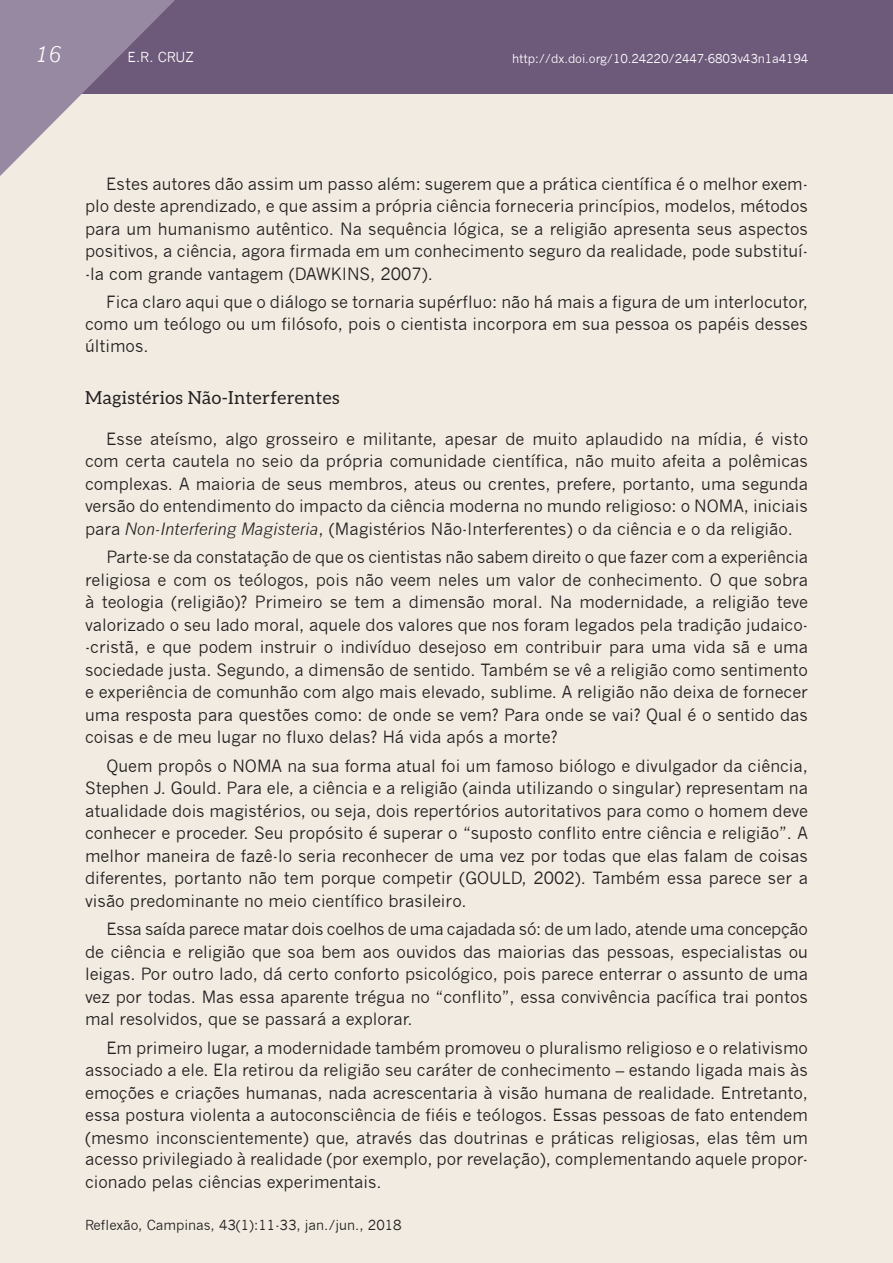
<style>
.page{position:relative;width:893px;height:1263px;background:#fff}
.page>*{position:absolute;margin:0;border:0;box-sizing:border-box;transform-origin:0 0}
.t1{font:italic 21px "News Gothic";color:#fff}
.t2{font:18px "Aleo";letter-spacing:.025em;color:#231f20}
.t3{font:16.5px/22.5px "News Gothic";color:#231f20;text-align:justify}
.t4{font:13.5px "News Gothic";color:#231f20}
.t5{font:13.5px "News Gothic";color:#fff}
.t6{font:12px "News Gothic";letter-spacing:-.01em;color:#fff}
.s1{font-style:italic}
</style>
<div class="page">
<div style="left:0;top:93px;width:893px;height:1170px;background:#f1ebe1"></div>
<div style="left:0;top:0;width:893px;height:93px;background:#6d597a"></div>
<svg style="left:0;top:0;width:176px;height:176px"></svg>
<p class="t1" style="left:36px;top:42px;width:28px">16</p>
<p class="t5" style="left:128px;top:49px;width:68px">E.R. CRUZ</p>
<p class="t6" style="left:512px;top:51px;width:298px">http://dx.doi.org/10.24220/2447-6803v43n1a4194</p>
<p class="t3" style="left:85px;top:172px;width:724px;text-indent:21px">Estes autores dão assim um passo além: sugerem que a prática científica é o melhor exem&shy;plo deste aprendizado, e que assim a própria ciência forneceria princípios, modelos, métodos para um humanismo autêntico. Na sequência lógica, se a religião apresenta seus aspectos positivos, a ciência, agora firmada em um conhecimento seguro da realidade, pode substituí--la com grande vantagem (DAWKINS, 2007).</p>
<p class="t3" style="left:85px;top:291px;width:724px;line-height:21.8px;text-indent:21px">Fica claro aqui que o diálogo se tornaria supérfluo: não há mais a figura de um interlocutor, como um teólogo ou um filósofo, pois o cientista incorpora em sua pessoa os papéis desses últimos.</p>
<p class="t2" style="left:85px;top:388px;width:256px">Magistérios Não-Interferentes</p>
<p class="t3" style="left:85px;top:427px;width:725px;text-indent:21px">Esse ateísmo, algo grosseiro e militante, apesar de muito aplaudido na mídia, é visto com certa cautela no seio da própria comunidade científica, não muito afeita a polêmicas complexas. A maioria de seus membros, ateus ou crentes, prefere, portanto, uma segunda versão do entendimento do impacto da ciência moderna no mundo religioso: o NOMA, iniciais para <span class="s1">Non-Interfering Magisteria</span>, (Magistérios Não-Interferentes) o da ciência e o da religião.</p>
<p class="t3" style="left:85px;top:546px;width:724px;text-indent:21px">Parte-se da constatação de que os cientistas não sabem direito o que fazer com a experiência religiosa e com os teólogos, pois não veem neles um valor de conhecimento. O que sobra à teologia (religião)? Primeiro se tem a dimensão moral. Na modernidade, a religião teve valorizado o seu lado moral, aquele dos valores que nos foram legados pela tradição judaico--cristã, e que podem instruir o indivíduo desejoso em contribuir para uma vida sã e uma sociedade justa. Segundo, a dimensão de sentido. Também se vê a religião como sentimento e experiência de comunhão com algo mais elevado, sublime. A religião não deixa de fornecer uma resposta para questões como: de onde se vem? Para onde se vai? Qual é o sentido das coisas e de meu lugar no fluxo delas? Há vida após a morte?</p>
<p class="t3" style="left:85px;top:754px;width:724px;text-indent:21px">Quem propôs o NOMA na sua forma atual foi um famoso biólogo e divulgador da ciência, Stephen J. Gould. Para ele, a ciência e a religião (ainda utilizando o singular) representam na atualidade dois magistérios, ou seja, dois repertórios autoritativos para como o homem deve conhecer e proceder. Seu propósito é superar o “suposto conflito entre ciência e religião”. A melhor maneira de fazê-lo seria reconhecer de uma vez por todas que elas falam de coisas diferentes, portanto não tem porque competir (GOULD, 2002). Também essa parece ser a visão predominante no meio científico brasileiro.</p>
<p class="t3" style="left:85px;top:918px;width:724px;text-indent:21px">Essa saída parece matar dois coelhos de uma cajadada só: de um lado, atende uma concepção de ciência e religião que soa bem aos ouvidos das maiorias das pessoas, especialistas ou leigas. Por outro lado, dá certo conforto psicológico, pois parece enterrar o assunto de uma vez por todas. Mas essa aparente trégua no “conflito”, essa convivência pacífica trai pontos mal resolvidos, que se passará a explorar.</p>
<p class="t3" style="left:85px;top:1036px;width:724px;text-indent:21px">Em primeiro lugar, a modernidade também promoveu o pluralismo religioso e o relativismo associado a ele. Ela retirou da religião seu caráter de conhecimento – estando ligada mais às emoções e criações humanas, nada acrescentaria à visão humana de realidade. Entretanto, essa postura violenta a autoconsciência de fiéis e teólogos. Essas pessoas de fato entendem (mesmo inconscientemente) que, através das doutrinas e práticas religiosas, elas têm um acesso privilegiado à realidade (por exemplo, por revelação), complementando aquele propor&shy;cionado pelas ciências experimentais.</p>
<p class="t4" style="left:85px;top:1218px;width:318px">Reflexão, Campinas, 43(1):11-33, jan./jun., 2018</p>
</div>
